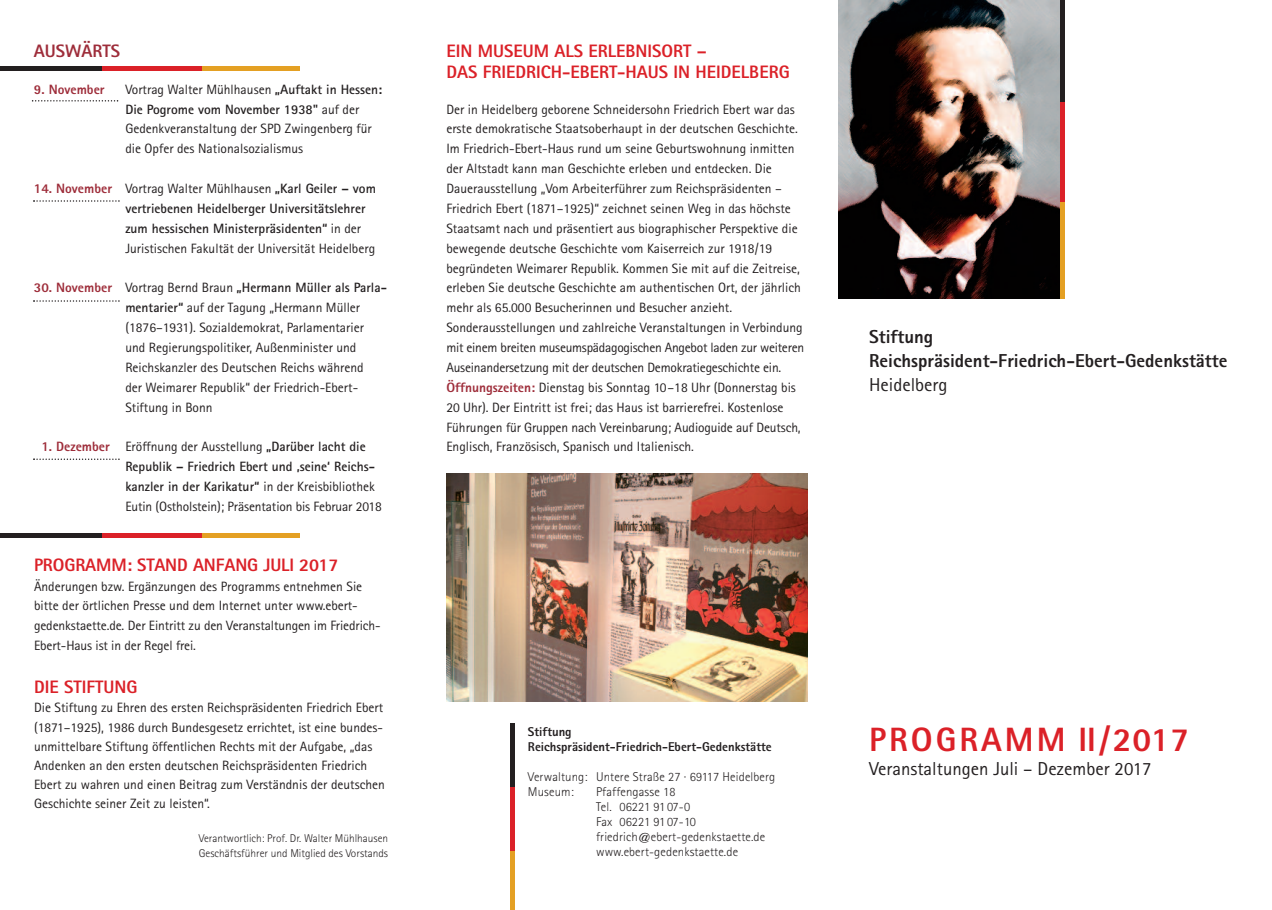
<style>
.page{position:relative;width:1272px;height:910px;background:#fff}
.page>*{position:absolute;margin:0;border:0;box-sizing:border-box;transform-origin:0 0}
.t1{font:800 33.75px "AT Rotis Sans Serif";letter-spacing:.09em;color:#db2128}
.t2{font:800 18.75px/24px "AT Rotis Sans Serif";color:#231f20}
.t3{font:18.75px "AT Rotis Sans Serif";color:#231f20}
.t4{font:800 18px/21px "AT Rotis Sans Serif";color:#db2128}
.t5{font:800 18px "Rotis Sans Serif";letter-spacing:-.005em;color:#db2128}
.t6{font:800 18px "Rotis Sans Serif";color:#9e2d3a}
.t7{font:13.5px/19.8px "Rotis Sans Serif";color:#231f20}
.t8{font:13.5px/19.8px "AT Rotis Sans Serif";color:#231f20}
.t9{font:700 13.5px/19.8px "Rotis Sans Serif";color:#231f20}
.t10{font:800 13.5px "Rotis Sans Serif";color:#9e2d3a}
.t11{font:300 12.75px/15px "AT Rotis Sans Serif";letter-spacing:.01em;color:#231f20}
.t12{font:800 12.75px/15px "AT Rotis Sans Serif";color:#231f20}
.t13{font:300 11.4px "Rotis Sans Serif";color:#231f20}
.t14{font:300 11.25px "Rotis Sans Serif";color:#231f20}
.s1{font-weight:700}
.s2{font-weight:800;color:#9e2d3a}
.s3{font-weight:400}
</style>
<div class="page">
<hr style="left:510px;top:723px;width:4px;height:64px;background:#231f20">
<hr style="left:510px;top:850px;width:4px;height:60px;background:#e4a023">
<hr style="left:510px;top:787px;width:4px;height:63px;background:#db2128">
<img style="left:838px;top:0;width:222px;height:299px">
<img style="left:446px;top:473px;width:361px;height:229px">
<hr style="left:1060px;top:0;width:4px;height:102px;background:#231f20">
<hr style="left:1060px;top:200px;width:4px;height:99px;background:#e4a023">
<hr style="left:1060px;top:102px;width:4px;height:99px;background:#db2128">
<hr style="left:0;top:66px;width:102px;height:4px;background:#231f20">
<hr style="left:200px;top:66px;width:99px;height:4px;background:#e4a023">
<hr style="left:102px;top:66px;width:99px;height:4px;background:#db2128">
<hr style="left:0;top:534px;width:102px;height:4px;background:#231f20">
<hr style="left:200px;top:534px;width:99px;height:4px;background:#e4a023">
<hr style="left:102px;top:534px;width:99px;height:4px;background:#db2128">
<svg style="left:33px;top:300px;width:87px;height:2px"></svg>
<svg style="left:33px;top:458px;width:87px;height:2px"></svg>
<svg style="left:32px;top:100px;width:86px;height:2px"></svg>
<svg style="left:33px;top:200px;width:87px;height:2px"></svg>
<h3 class="t6" style="left:34px;top:44px;width:88px">AUSWÄRTS</h3>
<p class="t10" style="left:34px;top:84px;width:72px">9. November</p>
<p class="t7" style="left:125px;top:81px;width:258px">Vortrag Walter Mühlhausen <span class="s1">„Auftakt in Hessen:<br>Die Pogrome vom November 1938"</span> auf der Gedenkveranstaltung der SPD Zwingenberg für die Opfer des Nationalsozialismus</p>
<p class="t9" style="left:125px;top:180px;width:252px;text-indent:-91px"><span class="s2">14. November</span> <span class="s3">Vortrag Walter Mühlhausen</span> „Karl Geiler – vom vertriebenen Heidelberger Universitätslehrer zum hessischen Ministerpräsidenten“ <span class="s3">in der Juristischen Fakultät der Universität Heidelberg</span></p>
<p class="t7" style="left:125px;top:279px;width:263px;text-indent:-91px"><span class="s2">30. November</span> Vortrag Bernd Braun <span class="s1">„Hermann Müller als Parla&shy;mentarier“</span> auf der Tagung „Hermann Müller (1876–1931). Sozialdemokrat, Parlamentarier und Regierungspolitiker, Außenminister und Reichskanzler des Deutschen Reichs während<br>der Weimarer Republik“ der Friedrich-Ebert-Stiftung in Bonn</p>
<p class="t7" style="left:125px;top:438px;width:258px;text-indent:-84px"><span class="s2">1. Dezember</span> Eröffnung der Ausstellung <span class="s1">„Darüber lacht die Republik – Friedrich Ebert und ‚seine‘ Reichs&shy;kanzler in der Karikatur“</span> in der Kreisbibliothek Eutin (Ostholstein); Präsentation bis Februar 2018</p>
<h3 class="t5" style="left:34px;top:558px;width:306px">PROGRAMM: STAND ANFANG JULI 2017</h3>
<p class="t7" style="left:34px;top:577px;width:348px">Änderungen bzw. Ergänzungen des Programms entnehmen Sie bitte der örtlichen Presse und dem Internet unter www.ebert&shy;gedenkstaette.de. Der Eintritt zu den Veranstaltungen im Friedrich-Ebert-Haus ist in der Regel frei.</p>
<h3 class="t5" style="left:34px;top:681px;width:105px">DIE STIFTUNG</h3>
<p class="t7" style="left:34px;top:700px;width:352px;line-height:19.2px">Die Stiftung zu Ehren des ersten Reichspräsidenten Friedrich Ebert (1871–1925), 1986 durch Bundesgesetz errichtet, ist eine bundes&shy;unmittelbare Stiftung öffentlichen Rechts mit der Aufgabe, „das Andenken an den ersten deutschen Reichspräsidenten Friedrich Ebert zu wahren und einen Beitrag zum Verständnis der deutschen Geschichte seiner Zeit zu leisten“.</p>
<p class="t14" style="left:199px;top:834px;width:191px">Verantwortlich: Prof. Dr. Walter Mühlhausen</p>
<p class="t13" style="left:199px;top:849px;width:191px">Geschäftsführer und Mitglied des Vorstands</p>
<h3 class="t4" style="left:446px;top:43px;width:345px">EIN MUSEUM ALS ERLEBNISORT –<br>DAS FRIEDRICH-EBERT-HAUS IN HEIDELBERG</h3>
<p class="t8" style="left:446px;top:100px;width:359px">Der in Heidelberg geborene Schneidersohn Friedrich Ebert war das erste demokratische Staatsoberhaupt in der deutschen Geschichte.<br>Im Friedrich-Ebert-Haus rund um seine Geburtswohnung inmitten der Altstadt kann man Geschichte erleben und entdecken. Die Dauerausstellung „Vom Arbeiterführer zum Reichspräsidenten – Friedrich Ebert (1871–1925)“ zeichnet seinen Weg in das höchste Staatsamt nach und präsentiert aus biographischer Perspektive die bewegende deutsche Geschichte vom Kaiserreich zur 1918/19 begründeten Weimarer Republik. Kommen Sie mit auf die Zeitreise, erleben Sie deutsche Geschichte am authentischen Ort, der jährlich mehr als 65.000 Besucherinnen und Besucher anzieht.<br>Sonderausstellungen und zahlreiche Veranstaltungen in Verbindung mit einem breiten museumspädagogischen Angebot laden zur weiteren Auseinandersetzung mit der deutschen Demokratiegeschichte ein.<br><span class="s2">Öffnungszeiten:</span> Dienstag bis Sonntag 10–18 Uhr (Donnerstag bis 20 Uhr). Der Eintritt ist frei; das Haus ist barrierefrei. Kostenlose Führungen für Gruppen nach Vereinbarung; Audioguide auf Deutsch, Englisch, Französisch, Spanisch und Italienisch.</p>
<p class="t12" style="left:528px;top:725px;width:245px">Stiftung<br>Reichspräsident-Friedrich-Ebert-Gedenkstätte</p>
<p class="t11" style="left:528px;top:770px;width:249px">Verwaltung: Untere Straße 27 · 69117 Heidelberg<br>Museum:</p>
<p class="t11" style="left:596px;top:785px;width:171px">Pfaffengasse 18<br>Tel. 06221 91 07-0<br>Fax 06221 91 07-10 friedrich@ebert-gedenkstaette.de www.ebert-gedenkstaette.de</p>
<h2 class="t2" style="left:869px;top:327px;width:360px">Stiftung<br>Reichspräsident-Friedrich-Ebert-Gedenkstätte</h2>
<h2 class="t3" style="left:869px;top:378px;width:80px">Heidelberg</h2>
<h1 class="t1" style="left:869px;top:728px;width:322px">PROGRAMM II/2017</h1>
<h2 class="t3" style="left:869px;top:762px;width:284px">Veranstaltungen Juli – Dezember 2017</h2>
</div>
